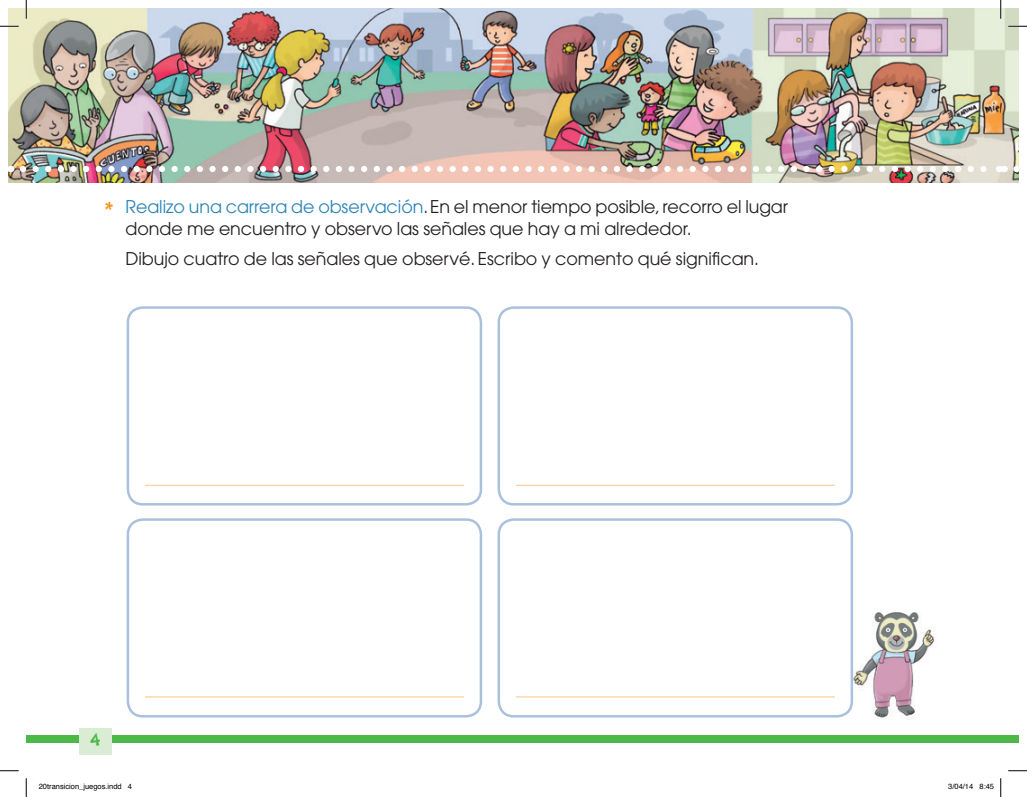
<style>
.page{position:relative;width:1027px;height:797px;background:#fff}
.page>*{position:absolute;margin:0;border:0;box-sizing:border-box;transform-origin:0 0}
.t1{font:17.5px/22.5px "Avant Garde";letter-spacing:-.005em;color:#231f20}
.t2{font:17.5px "Happy Sans";color:#4cb848;scale:1.1 1}
.t3{font:7.5px "Helvetica";color:#000}
.s1{font-family:"Happy Sans";font-size:22.5px;color:#f7931d}
.s2{color:#2a83b7}
</style>
<div class="page">
<img style="left:9px;top:9px;width:1009px;height:173px">
<img style="left:851px;top:612px;width:84px;height:106px">
<div style="left:1001px;top:735px;width:17px;height:7px;background:#4cb848"></div>
<div style="left:26px;top:735px;width:975px;height:7px;background:#4cb848"></div>
<div style="left:79px;top:728px;width:33px;height:26px;background:#daecd4"></div>
<img style="left:23px;top:166px;width:970px;height:6px">
<svg style="left:1016px;top:166px;width:2px;height:6px"></svg>
<svg style="left:999px;top:166px;width:6px;height:6px"></svg>
<div style="left:127px;top:306px;width:355px;height:199px;border:2px solid #aac1dd;border-radius:15px"></div>
<div style="left:127px;top:518px;width:355px;height:199px;border:2px solid #aac1dd;border-radius:15px"></div>
<div style="left:498px;top:306px;width:355px;height:199px;border:2px solid #aac1dd;border-radius:15px"></div>
<div style="left:498px;top:518px;width:355px;height:199px;border:2px solid #aac1dd;border-radius:15px"></div>
<hr style="left:145px;top:485px;width:319px;height:1px;background:#fdd09e">
<hr style="left:516px;top:485px;width:319px;height:1px;background:#fdd09e">
<hr style="left:145px;top:696px;width:319px;height:1px;background:#fdd09e">
<hr style="left:516px;top:696px;width:319px;height:1px;background:#fdd09e">
<svg style="left:0;top:25px;width:19px;height:2px"></svg>
<svg style="left:1008px;top:25px;width:19px;height:2px"></svg>
<svg style="left:0;top:770px;width:19px;height:1px"></svg>
<svg style="left:1008px;top:770px;width:19px;height:1px"></svg>
<svg style="left:25px;top:0;width:2px;height:19px"></svg>
<svg style="left:25px;top:778px;width:2px;height:19px"></svg>
<svg style="left:1000px;top:0;width:1px;height:19px"></svg>
<svg style="left:1000px;top:778px;width:1px;height:19px"></svg>
<p class="t1" style="left:125px;top:195px;width:664px;text-indent:-21px"><span class="s1">*</span> <span class="s2">Realizo una carrera de observación</span>. En el menor tiempo posible, recorro el lugar donde me encuentro y observo las señales que hay a mi alrededor.</p>
<p class="t1" style="left:125px;top:247px;width:635px">Dibujo cuatro de las señales que observé. Escribo y comento qué significan.</p>
<p class="t2" style="left:91px;top:729px;width:10px">4</p>
<p class="t3" style="left:39px;top:781px;width:95px">20transicion_juegos.indd 4</p>
<p class="t3" style="left:948px;top:781px;width:47px">3/04/14 8:45</p>
</div>
